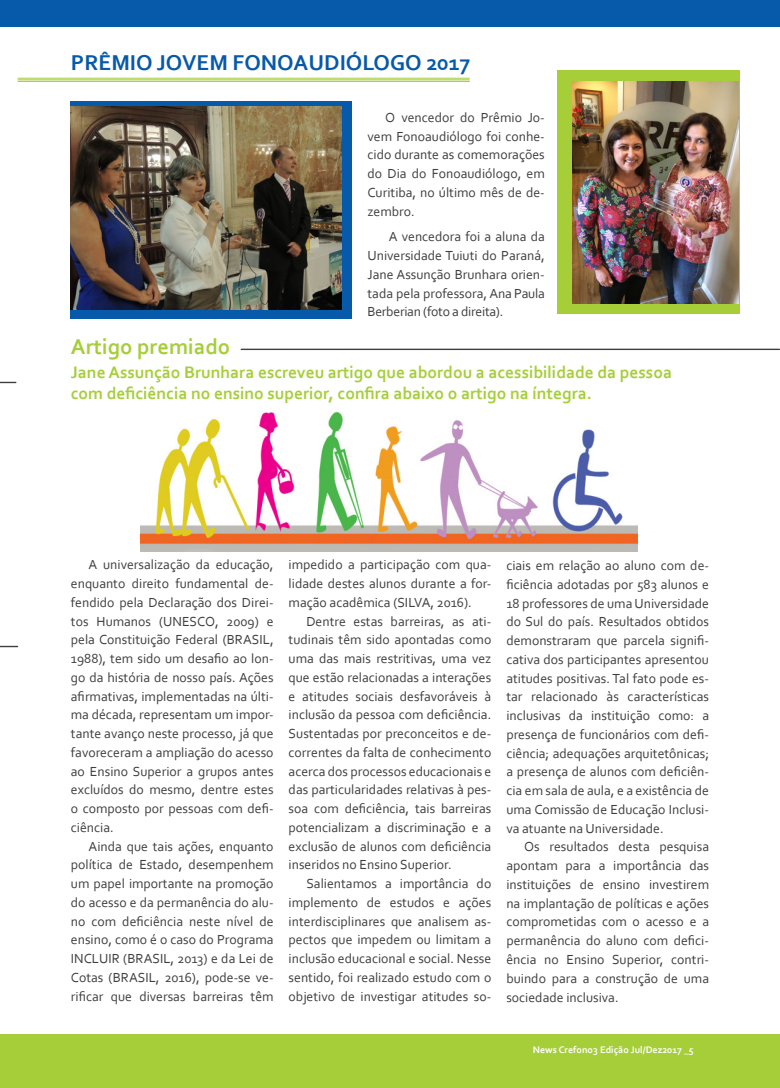
<style>
.page{position:relative;width:780px;height:1088px;background:#fff}
.page>*{position:absolute;margin:0;border:0;box-sizing:border-box;transform-origin:0 0}
.Titulo{font:700 22.5px "Corbel";color:#0759a9}
.Titulo-2{font:700 22.5px "Corbel";color:#a6ce39}
.Subtitulo{font:700 17.5px/21px "Corbel";color:#a6ce39}
.Texto{font:13.75px/18.8px "Corbel";color:#3e3e3f;text-align:justify}
.t1{font:700 10px "Corbel";color:#fff}
</style>
<div class="page">
<div style="left:0;top:1035px;width:780px;height:53px;background:#a6ce39"></div>
<svg style="left:0;top:646px;width:18px;height:1px"></svg>
<svg style="left:241px;top:348px;width:538px;height:2px"></svg>
<div style="left:70px;top:101px;width:282px;height:218px;background:#0759a9"></div>
<div style="left:557px;top:70px;width:182px;height:244px;background:#a6ce39"></div>
<img style="left:71px;top:107px;width:270px;height:203px">
<img style="left:140px;top:411px;width:497px;height:140px">
<div style="left:0;top:0;width:780px;height:27px;background:#0759a9"></div>
<hr style="left:18px;top:81px;width:451px;height:1px;background:#a6ce39">
<hr style="left:18px;top:79px;width:451px;height:1px;background:#a6ce39">
<hr style="left:18px;top:78px;width:451px;height:1px;background:#a6ce39">
<svg style="left:0;top:382px;width:16px;height:1px"></svg>
<img style="left:572px;top:82px;width:166px;height:222px">
<p class="Titulo" style="left:71px;top:48px;width:401px">PRÊMIO JOVEM FONOAUDIÓLOGO 2017</p>
<p class="Texto" style="left:367px;top:108px;width:179px;text-indent:18px">O vencedor do Prêmio Jo&shy;vem Fonoaudiólogo foi conhe&shy;cido durante as comemorações do Dia do Fonoaudiólogo, em Curitiba, no último mês de de&shy;zembro.</p>
<p class="Texto" style="left:367px;top:227px;width:179px;text-indent:21px">A vencedora foi a aluna da Universidade Tuiuti do Paraná, Jane Assunção Brunhara orien&shy;tada pela professora, Ana Paula Berberian (foto a direita).</p>
<p class="Titulo-2" style="left:71px;top:333px;width:161px">Artigo premiado</p>
<p class="Subtitulo" style="left:71px;top:361px;width:602px">Jane Assunção Brunhara escreveu artigo que abordou a acessibilidade da pessoa com deficiência no ensino superior, confira abaixo o artigo na íntegra.</p>
<p class="Texto" style="left:71px;top:555px;width:204px;text-indent:18px">A universalização da educação, enquanto direito fundamental de&shy;fendido pela Declaração dos Direi&shy;tos Humanos (UNESCO, 2009) e pela Constituição Federal (BRASIL, 1988), tem sido um desafio ao lon&shy;go da história de nosso país. Ações afirmativas, implementadas na últi&shy;ma década, representam um impor&shy;tante avanço neste processo, já que favoreceram a ampliação do acesso ao Ensino Superior a grupos antes excluídos do mesmo, dentre estes o composto por pessoas com defi&shy;ciência.</p>
<p class="Texto" style="left:71px;top:836px;width:204px;text-indent:18px">Ainda que tais ações, enquanto política de Estado, desempenhem um papel importante na promoção do acesso e da permanência do alu&shy;no com deficiência neste nível de ensino, como é o caso do Programa INCLUIR (BRASIL, 2013) e da Lei de Cotas (BRASIL, 2016), pode-se ve&shy;rificar que diversas barreiras têm</p>
<p class="Texto" style="left:288px;top:555px;width:204px">impedido a participação com qua&shy;lidade destes alunos durante a for&shy;mação acadêmica (SILVA, 2016).</p>
<p class="Texto" style="left:288px;top:611px;width:204px;text-indent:18px">Dentre estas barreiras, as ati&shy;tudinais têm sido apontadas como uma das mais restritivas, uma vez que estão relacionadas a interações e atitudes sociais desfavoráveis à inclusão da pessoa com deficiência.<br>Sustentadas por preconceitos e de&shy;correntes da falta de conhecimento acerca dos processos educacionais e das particularidades relativas à pes&shy;soa com deficiência, tais barreiras potencializam a discriminação e a exclusão de alunos com deficiência inseridos no Ensino Superior.</p>
<p class="Texto" style="left:288px;top:874px;width:204px;text-indent:18px">Salientamos a importância do implemento de estudos e ações interdisciplinares que analisem as&shy;pectos que impedem ou limitam a inclusão educacional e social. Nesse sentido, foi realizado estudo com o objetivo de investigar atitudes so-</p>
<p class="Texto" style="left:506px;top:556px;width:204px">ciais em relação ao aluno com de&shy;ficiência adotadas por 583 alunos e 18 professores de uma Universidade do Sul do país. Resultados obtidos demonstraram que parcela signifi&shy;cativa dos participantes apresentou atitudes positivas. Tal fato pode es&shy;tar relacionado às características inclusivas da instituição como: a presença de funcionários com defi&shy;ciência; adequações arquitetônicas; a presença de alunos com deficiên&shy;cia em sala de aula, e a existência de uma Comissão de Educação Inclusi&shy;va atuante na Universidade.</p>
<p class="Texto" style="left:506px;top:837px;width:204px;text-indent:18px">Os resultados desta pesquisa apontam para a importância das instituições de ensino investirem na implantação de políticas e ações comprometidas com o acesso e a permanência do aluno com defici&shy;ência no Ensino Superior, contri&shy;buindo para a construção de uma sociedade inclusiva.</p>
<p class="t1" style="left:533px;top:1044px;width:162px">News Crefono3 Edição Jul/Dez2017 _5</p>
</div>
